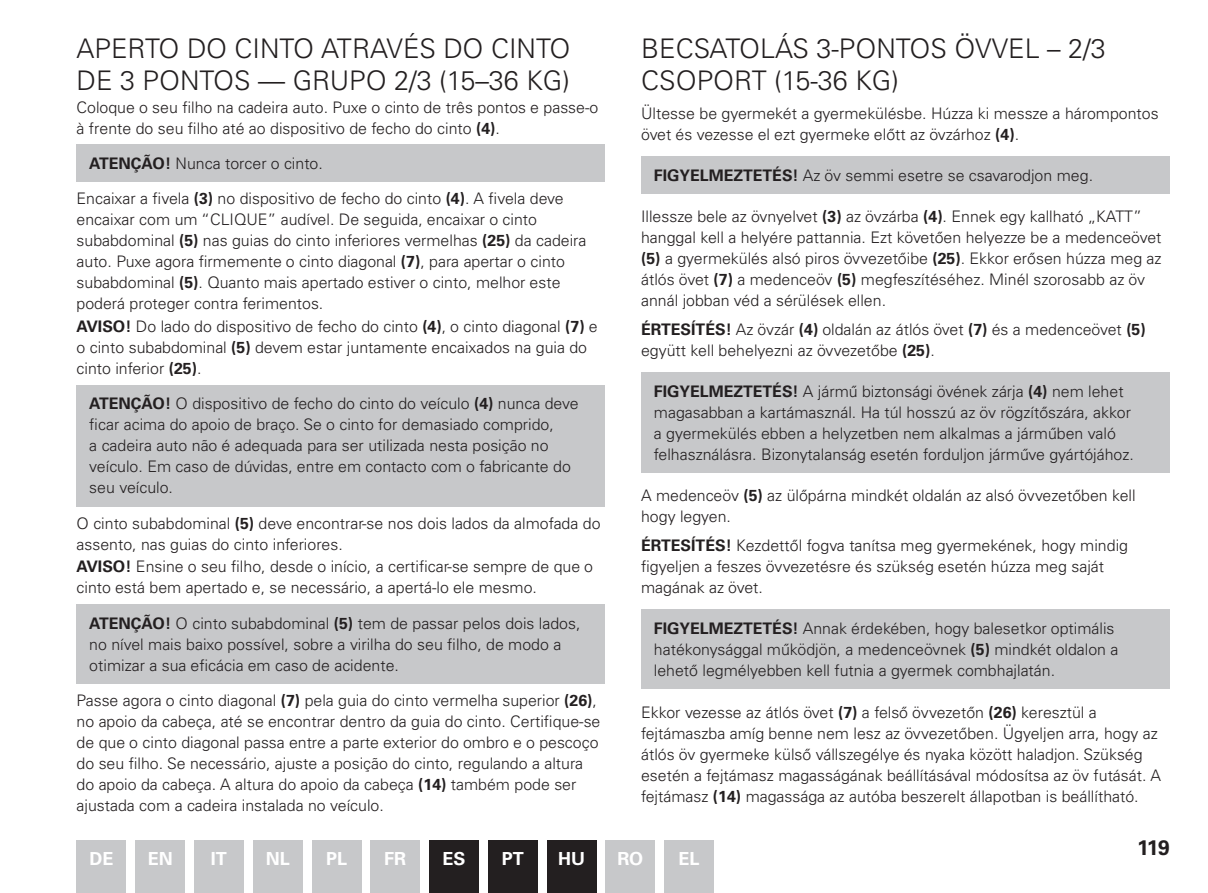
<style>
.page{position:relative;width:1208px;height:893px;background:#fff}
.page>*{position:absolute;margin:0;border:0;box-sizing:border-box;transform-origin:0 0}
.t1{font:300 27px/32.4px "Univers LT Pro 45";color:#231f20}
.t2{font:700 21px "Univers LT Pro 65";color:#231f20}
.t3{font:700 18px "Univers LT Pro 65";color:#fff}
.t4{font:300 15.9px/21px "Univers LT Pro 45";color:#231f20}
.s1{font-family:"Univers LT Pro 65";font-weight:700}
</style>
<div class="page">
<div style="left:77px;top:840px;width:49px;height:53px;background:#c7c8ca"></div>
<div style="left:312px;top:840px;width:49px;height:53px;background:#c7c8ca"></div>
<div style="left:194px;top:840px;width:50px;height:53px;background:#c7c8ca"></div>
<div style="left:429px;top:840px;width:50px;height:53px;background:#231f20"></div>
<div style="left:547px;top:840px;width:49px;height:53px;background:#231f20"></div>
<div style="left:135px;top:840px;width:50px;height:53px;background:#c7c8ca"></div>
<div style="left:370px;top:840px;width:50px;height:53px;background:#c7c8ca"></div>
<div style="left:253px;top:840px;width:49px;height:53px;background:#c7c8ca"></div>
<div style="left:488px;top:840px;width:49px;height:53px;background:#231f20"></div>
<div style="left:605px;top:840px;width:50px;height:53px;background:#c7c8ca"></div>
<div style="left:664px;top:840px;width:50px;height:53px;background:#c7c8ca"></div>
<div style="left:77px;top:604px;width:528px;height:79px;background:#c7c8ca"></div>
<div style="left:77px;top:145px;width:528px;height:37px;background:#c7c8ca"></div>
<div style="left:77px;top:385px;width:528px;height:121px;background:#c7c8ca"></div>
<div style="left:641px;top:610px;width:528px;height:79px;background:#c7c8ca"></div>
<div style="left:641px;top:157px;width:528px;height:37px;background:#c7c8ca"></div>
<div style="left:641px;top:373px;width:528px;height:100px;background:#c7c8ca"></div>
<h1 class="t1" style="left:77px;top:32px;width:495px">APERTO DO CINTO ATRAVÉS DO CINTO<br>DE 3 PONTOS — GRUPO 2/3 (15–36 KG)</h1>
<p class="t4" style="left:77px;top:97px;width:523px">Coloque o seu filho na cadeira auto. Puxe o cinto de três pontos e passe-o à frente do seu filho até ao dispositivo de fecho do cinto <span class="s1">(4)</span>.</p>
<p class="t4" style="left:89px;top:153px;width:235px"><span class="s1">ATENÇÃO!</span> Nunca torcer o cinto.</p>
<p class="t4" style="left:77px;top:188px;width:522px">Encaixar a fivela <span class="s1">(3)</span> no dispositivo de fecho do cinto <span class="s1">(4)</span>. A fivela deve encaixar com um “CLIQUE” audível. De seguida, encaixar o cinto subabdominal <span class="s1">(5)</span> nas guias do cinto inferiores vermelhas <span class="s1">(25)</span> da cadeira auto. Puxe agora firmemente o cinto diagonal <span class="s1">(7)</span>, para apertar o cinto subabdominal <span class="s1">(5)</span>. Quanto mais apertado estiver o cinto, melhor este poderá proteger contra ferimentos.<br><span class="s1">AVISO!</span> Do lado do dispositivo de fecho do cinto <span class="s1">(4)</span>, o cinto diagonal <span class="s1">(7)</span> e o cinto subabdominal <span class="s1">(5)</span> devem estar juntamente encaixados na guia do cinto inferior <span class="s1">(25)</span>.</p>
<p class="t4" style="left:89px;top:393px;width:491px"><span class="s1">ATENÇÃO!</span> O dispositivo de fecho do cinto do veículo <span class="s1">(4)</span> nunca deve ficar acima do apoio de braço. Se o cinto for demasiado comprido,<br>a cadeira auto não é adequada para ser utilizada nesta posição no veículo. Em caso de dúvidas, entre em contacto com o fabricante do seu veículo.</p>
<p class="t4" style="left:77px;top:512px;width:525px">O cinto subabdominal <span class="s1">(5)</span> deve encontrar-se nos dois lados da almofada do assento, nas guias do cinto inferiores.<br><span class="s1">AVISO!</span> Ensine o seu filho, desde o início, a certificar-se sempre de que o cinto está bem apertado e, se necessário, a apertá-lo ele mesmo.</p>
<p class="t4" style="left:89px;top:612px;width:492px"><span class="s1">ATENÇÃO!</span> O cinto subabdominal <span class="s1">(5)</span> tem de passar pelos dois lados, no nível mais baixo possível, sobre a virilha do seu filho, de modo a otimizar a sua eficácia em caso de acidente.</p>
<p class="t4" style="left:77px;top:690px;width:525px">Passe agora o cinto diagonal <span class="s1">(7)</span> pela guia do cinto vermelha superior <span class="s1">(26)</span>, no apoio da cabeça, até se encontrar dentro da guia do cinto. Certifique-se de que o cinto diagonal passa entre a parte exterior do ombro e o pescoço do seu filho. Se necessário, ajuste a posição do cinto, regulando a altura do apoio da cabeça. A altura do apoio da cabeça <span class="s1">(14)</span> também pode ser ajustada com a cadeira instalada no veículo.</p>
<h1 class="t1" style="left:641px;top:32px;width:466px">BECSATOLÁS 3-PONTOS ÖVVEL – 2/3<br>CSOPORT (15-36 KG)</h1>
<p class="t4" style="left:641px;top:103px;width:519px">Ültesse be gyermekét a gyermekülésbe. Húzza ki messze a hárompontos övet és vezesse el ezt gyermeke előtt az övzárhoz <span class="s1">(4)</span>.</p>
<p class="t4" style="left:654px;top:165px;width:441px"><span class="s1">FIGYELMEZTETÉS!</span> Az öv semmi esetre se csavarodjon meg.</p>
<p class="t4" style="left:641px;top:206px;width:522px">Illessze bele az övnyelvet <span class="s1">(3)</span> az övzárba <span class="s1">(4)</span>. Ennek egy kallható „KATT” hanggal kell a helyére pattannia. Ezt követően helyezze be a medenceövet <span class="s1">(5)</span> a gyermekülés alsó piros övvezetőibe <span class="s1">(25)</span>. Ekkor erősen húzza meg az átlós övet <span class="s1">(7)</span> a medenceöv <span class="s1">(5)</span> megfeszítéséhez. Minél szorosabb az öv annál jobban véd a sérülések ellen.</p>
<p class="t4" style="left:641px;top:319px;width:506px"><span class="s1">ÉRTESÍTÉS!</span> Az övzár <span class="s1">(4)</span> oldalán az átlós övet <span class="s1">(7)</span> és a medenceövet <span class="s1">(5) </span>együtt kell behelyezni az övvezetőbe <span class="s1">(25)</span>.</p>
<p class="t4" style="left:654px;top:381px;width:481px"><span class="s1">FIGYELMEZTETÉS!</span> A jármű biztonsági övének zárja <span class="s1">(4)</span> nem lehet magasabban a kartámasznál. Ha túl hosszú az öv rögzítőszára, akkor a gyermekülés ebben a helyzetben nem alkalmas a járműben való felhasználásra. Bizonytalanság esetén forduljon járműve gyártójához.</p>
<p class="t4" style="left:641px;top:485px;width:496px">A medenceöv <span class="s1">(5)</span> az ülőpárna mindkét oldalán az alsó övvezetőben kell hogy legyen.</p>
<p class="t4" style="left:641px;top:535px;width:488px"><span class="s1">ÉRTESÍTÉS!</span> Kezdettől fogva tanítsa meg gyermekének, hogy mindig figyeljen a feszes övvezetésre és szükség esetén húzza meg saját magának az övet.</p>
<p class="t4" style="left:654px;top:618px;width:466px"><span class="s1">FIGYELMEZTETÉS!</span> Annak érdekében, hogy balesetkor optimális hatékonysággal működjön, a medenceövnek <span class="s1">(5)</span> mindkét oldalon a lehető legmélyebben kell futnia a gyermek combhajlatán.</p>
<p class="t4" style="left:641px;top:701px;width:521px">Ekkor vezesse az átlós övet <span class="s1">(7)</span> a felső övvezetőn <span class="s1">(26)</span> keresztül a fejtámaszba amíg benne nem lesz az övvezetőben. Ügyeljen arra, hogy az átlós öv gyermeke külső vállszegélye és nyaka között haladjon. Szükség esetén a fejtámasz magasságának beállításával módosítsa az öv futását. A fejtámasz <span class="s1">(14)</span> magassága az autóba beszerelt állapotban is beállítható.</p>
<p class="t3" style="left:89px;top:846px;width:25px">DE</p>
<p class="t3" style="left:148px;top:846px;width:27px">EN</p>
<p class="t3" style="left:211px;top:846px;width:18px">IT</p>
<p class="t3" style="left:266px;top:846px;width:26px">NL</p>
<p class="t3" style="left:326px;top:846px;width:23px">PL</p>
<p class="t3" style="left:384px;top:846px;width:24px">FR</p>
<p class="t3" style="left:442px;top:846px;width:25px">ES</p>
<p class="t3" style="left:502px;top:846px;width:23px">PT</p>
<p class="t3" style="left:558px;top:846px;width:28px">HU</p>
<p class="t3" style="left:617px;top:846px;width:27px">RO</p>
<p class="t3" style="left:678px;top:846px;width:23px">EL</p>
<h2 class="t2" style="left:1137px;top:833px;width:34px">119</h2>
</div>
